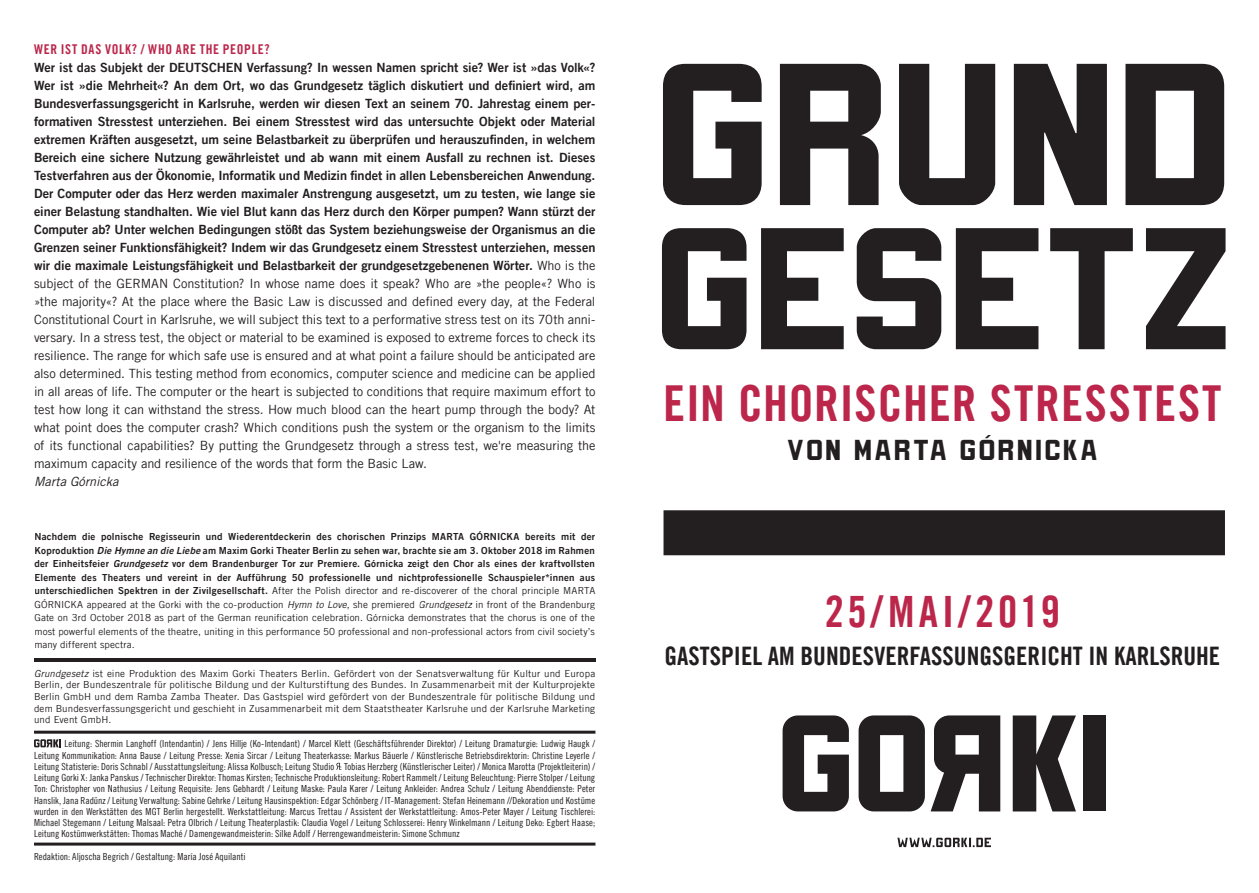
<style>
.page{position:relative;width:1259px;height:893px;background:#fff}
.page>*{position:absolute;margin:0;border:0;box-sizing:border-box;transform-origin:0 0}
.t1{font:224.25px "Rodchenko Grotesk ML";letter-spacing:.02em;color:#231f20}
.t2{font:192.15px "Rodchenko Grotesk ML";letter-spacing:.02em;color:#231f20}
.t3{font:49.65px "Trade Gothic LT Com Bd Cn 20";letter-spacing:.025em;color:#bb264a}
.t4{font:43.2px "Trade Gothic LT Com Bd Cn 20";letter-spacing:.085em;color:#bb264a}
.t5{font:32.1px "Rodchenko Grotesk ML";letter-spacing:.09em;color:#231f20}
.t6{font:25.5px "Trade Gothic LT Com Bd Cn 20";color:#231f20}
.t7{font:13.5px "Trade Gothic LT Com Bd Cn 20";letter-spacing:.05em;color:#bb264a}
.t8{font:12.75px/18px "Trade Gothic LT Com Bd 2";color:#231f20;text-align:justify}
.t9{font:12.75px/18px "Trade Gothic LT Com";letter-spacing:-.01em;color:#231f20;text-align:justify}
.t10{font:italic 12.75px "Trade Gothic LT Com";letter-spacing:-.005em;color:#231f20}
.t11{font:9.75px/11.2px "Trade Gothic LT Com Cn 18";color:#231f20;text-align:justify}
.t12{font:9.75px/11.7px "Trade Gothic LT Com";letter-spacing:.01em;color:#231f20;text-align:justify}
.t13{font:9.75px/13.5px "Trade Gothic LT Com Bd 2";letter-spacing:.025em;color:#231f20;text-align:justify}
.s1{font-family:"Trade Gothic LT Com"}
.s2{font-family:"Trade Gothic LT Com Bd 2 Obl"}
.s3{font-family:"Trade Gothic LT Com Bd 2"}
.s4{font-style:italic}
</style>
<div class="page">
<hr style="left:34px;top:731px;width:561px;height:3px;background:#231f20">
<svg style="left:34px;top:739px;width:27px;height:8px"></svg>
<svg style="left:336px;top:763px;width:4px;height:7px"></svg>
<svg style="left:897px;top:838px;width:94px;height:9px"></svg>
<svg style="left:782px;top:715px;width:67px;height:96px"></svg>
<svg style="left:858px;top:715px;width:142px;height:96px"></svg>
<svg style="left:1012px;top:715px;width:64px;height:96px"></svg>
<div style="left:1084px;top:715px;width:22px;height:96px;background:#231f20"></div>
<hr style="left:34px;top:659px;width:561px;height:3px;background:#231f20">
<div style="left:663px;top:510px;width:562px;height:45px;background:#231f20"></div>
<hr style="left:34px;top:843px;width:561px;height:3px;background:#231f20">
<h3 class="t7" style="left:34px;top:41px;width:237px">WER IST DAS VOLK? / WHO ARE THE PEOPLE?</h3>
<p class="t8" style="left:34px;top:58px;width:563px">Wer ist das Subjekt der DEUTSCHEN Verfassung? In wessen Namen spricht sie? Wer ist »das Volk«?<br>Wer ist »die Mehrheit«? An dem Ort, wo das Grundgesetz täglich diskutiert und definiert wird, am Bundesverfassungsgericht in Karlsruhe, werden wir diesen Text an seinem 70. Jahrestag einem per&shy;formativen Stresstest unterziehen. Bei einem Stresstest wird das untersuchte Objekt oder Material extremen Kräften ausgesetzt, um seine Belastbarkeit zu überprüfen und herauszufinden, in welchem Bereich eine sichere Nutzung gewährleistet und ab wann mit einem Ausfall zu rechnen ist. Dieses Testverfahren aus der Ökonomie, Informatik und Medizin findet in allen Lebensbereichen Anwendung.<br>Der Computer oder das Herz werden maximaler Anstrengung ausgesetzt, um zu testen, wie lange sie einer Belastung standhalten. Wie viel Blut kann das Herz durch den Körper pumpen? Wann stürzt der Computer ab? Unter welchen Bedingungen stößt das System beziehungsweise der Organismus an die Grenzen seiner Funktionsfähigkeit? Indem wir das Grundgesetz einem Stresstest unterziehen, messen wir die maximale Leistungsfähigkeit und Belastbarkeit der grundgesetzgebenenen Wörter. <span class="s1">Who is the</span></p>
<p class="t9" style="left:34px;top:274px;width:563px">subject of the GERMAN Constitution? In whose name does it speak? Who are »the people«? Who is »the majority«? At the place where the Basic Law is discussed and defined every day, at the Federal Constitutional Court in Karlsruhe, we will subject this text to a performative stress test on its 70th anni&shy;versary. In a stress test, the object or material to be examined is exposed to extreme forces to check its resilience. The range for which safe use is ensured and at what point a failure should be anticipated are also determined. This testing method from economics, computer science and medicine can be applied in all areas of life. The computer or the heart is subjected to conditions that require maximum effort to test how long it can withstand the stress. How much blood can the heart pump through the body? At what point does the computer crash? Which conditions push the system or the organism to the limits of its functional capabilities? By putting the Grundgesetz through a stress test, we're measuring the maximum capacity and resilience of the words that form the Basic Law.</p>
<h3 class="t10" style="left:34px;top:474px;width:86px">Marta Górnicka</h3>
<p class="t13" style="left:34px;top:530px;width:562px">Nachdem die polnische Regisseurin und Wiederentdeckerin des chorischen Prinzips MARTA GÓRNICKA bereits mit der Koproduktion <span class="s2">Die Hymne an die Liebe</span> am Maxim Gorki Theater Berlin zu sehen war, brachte sie am 3. Oktober 2018 im Rahmen der Einheitsfeier <span class="s2">Grundgesetz</span> vor dem Brandenburger Tor zur Premiere. Górnicka zeigt den Chor als eines der kraftvollsten Elemente des Theaters und vereint in der Aufführung 50 professionelle und nichtprofessionelle Schauspieler*innen aus</p>
<p class="t12" style="left:34px;top:584px;width:562px;line-height:13.5px"><span class="s3">unterschiedlichen Spektren in der Zivilgesellschaft.</span> After the Polish director and re-discoverer of the choral principle MARTA GÓRNICKA appeared at the Gorki with the co-production <span class="s4">Hymn to Love</span>, she premiered <span class="s4">Grundgesetz</span> in front of the Brandenburg Gate on 3rd October 2018 as part of the German reunification celebration. Górnicka demonstrates that the chorus is one of the most powerful elements of the theatre, uniting in this performance 50 professional and non-professional actors from civil society’s many different spectra.</p>
<p class="t12" style="left:34px;top:667px;width:563px"><span class="s4">Grundgesetz</span> ist eine Produktion des Maxim Gorki Theaters Berlin. Gefördert von der Senatsverwaltung für Kultur und Europa Berlin, der Bundeszentrale für politische Bildung und der Kulturstiftung des Bundes. In Zusammenarbeit mit der Kulturprojekte Berlin GmbH und dem Ramba Zamba Theater. Das Gastspiel wird gefördert von der Bundeszentrale für politische Bildung und dem Bundesverfassungsgericht und geschieht in Zusammenarbeit mit dem Staatstheater Karlsruhe und der Karlsruhe Marketing und Event GmbH.</p>
<p class="t11" style="left:34px;top:738px;width:563px;text-indent:31px">Leitung: Shermin Langhoff (Intendantin) / Jens Hillje (Ko-Intendant) / Marcel Klett (Geschäftsführender Direktor) / Leitung Dramaturgie: Ludwig Haugk / Leitung Kommunikation: Anna Bause / Leitung Presse: Xenia Sircar / Leitung Theaterkasse: Markus Bäuerle / Künstlerische Betriebsdirektorin: Christine Leyerle / Leitung Statisterie: Doris Schnabl / Ausstattungsleitung: Alissa Kolbusch; Leitung Studio : Tobias Herzberg (Künstlerischer Leiter) / Monica Marotta (Projektleiterin) / Leitung Gorki X: Janka Panskus / Technischer Direktor: Thomas Kirsten; Technische Produktionsleitung: Robert Rammelt / Leitung Beleuchtung: Pierre Stolper / Leitung Ton: Christopher von Nathusius / Leitung Requisite: Jens Gebhardt / Leitung Maske: Paula Karer / Leitung Ankleider: Andrea Schulz / Leitung Abenddienste: Peter Hanslik, Jana Radünz / Leitung Verwaltung: Sabine Gehrke / Leitung Hausinspektion: Edgar Schönberg / IT-Management: Stefan Heinemann //Dekoration und Kostüme wurden in den Werkstätten des MGT Berlin hergestellt. Werkstatt leitung: Marcus Trettau / Assistent der Werkstattleitung: Amos-Peter Mayer / Leitung Tischlerei:<br>Michael Stegemann / Leitung Malsaal: Petra Olbrich / Leitung Theaterplastik: Claudia Vogel / Leitung Schlosserei: Henry Winkelmann / Leitung Deko: Egbert Haase; Leitung Kostümwerkstätten: Thomas Maché / Damengewandmeisterin: Silke Adolf / Herrengewandmeisterin: Simone Schmunz</p>
<p class="t11" style="left:34px;top:851px;width:213px">Redaktion: Aljoscha Begrich / Gestaltung: María José Aquilanti</p>
<h1 class="t1" style="left:656px;top:20px;width:574px">GRUND</h1>
<h2 class="t2" style="left:656px;top:191px;width:575px">GESETZ</h2>
<h3 class="t3" style="left:663px;top:373px;width:560px">EIN CHORISCHER STRESSTEST</h3>
<h3 class="t5" style="left:787px;top:434px;width:311px">VON MARTA GÓRNICKA</h3>
<h3 class="t4" style="left:824px;top:585px;width:237px">25/MAI/2019</h3>
<h3 class="t6" style="left:664px;top:640px;width:557px">GASTSPIEL AM BUNDESVERFASSUNGSGERICHT IN KARLSRUHE</h3>
</div>
